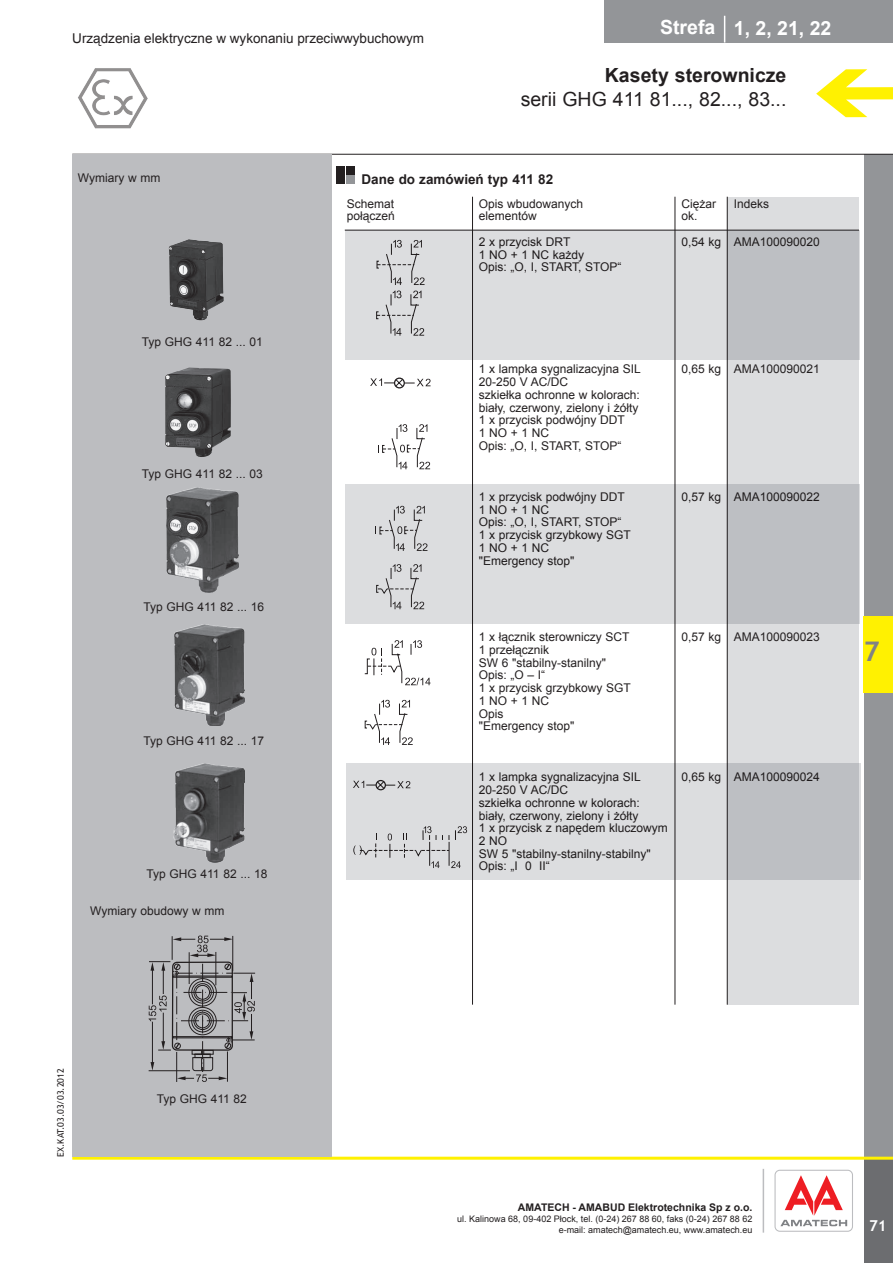
<style>
.page{position:relative;width:893px;height:1263px;background:#fff}
.page>*{position:absolute;margin:0;border:0;box-sizing:border-box;transform-origin:0 0}
.t1{font:700 27px "Trebuchet MS";color:#808285}
.t2{font:19.5px "Arial";color:#231f20}
.t3{font:700 19.5px "Arial";color:#231f20}
.t4{font:700 19.5px "Arial";color:#fff}
.t5{font:700 15px "Trebuchet MS";color:#fff}
.t6{font:13.5px "Arial";color:#231f20}
.t7{font:700 13.5px "Arial";color:#231f20}
.t8{font:12px/12.8px "Arial";color:#231f20}
.t9{font:700 10.5px "Arial";color:#231f20}
.t10{font:9px/10.8px "Arial";color:#231f20;text-align:right}
.t11{font:9px "Trebuchet MS";color:#231f20}
</style>
<div class="page">
<div style="left:864px;top:1158px;width:29px;height:105px;background:#6c6d70"></div>
<div style="left:864px;top:155px;width:29px;height:1002px;background:#939598"></div>
<hr style="left:72px;top:1157px;width:821px;height:3px;background:#fff101">
<hr style="left:763px;top:1169px;width:1px;height:63px;background:#bcbdc0">
<div style="left:605px;top:0;width:288px;height:43px;background:#939598"></div>
<svg style="left:724px;top:16px;width:1px;height:27px"></svg>
<img style="left:78px;top:68px;width:70px;height:61px">
<hr style="left:72px;top:154px;width:821px;height:1px;background:#231f20">
<svg style="left:816px;top:69px;width:77px;height:48px"></svg>
<svg style="left:774px;top:1170px;width:79px;height:62px"></svg>
<div style="left:776px;top:1171px;width:76px;height:60px;background:#fff;border-radius:4px"></div>
<svg style="left:780px;top:1175px;width:67px;height:51px"></svg>
<div style="left:72px;top:155px;width:259px;height:1002px;background:#bcbdc0"></div>
<div style="left:864px;top:616px;width:29px;height:77px;background:#fff101"></div>
<div style="left:727px;top:197px;width:132px;height:808px;background:#dcdddf"></div>
<div style="left:336px;top:166px;width:9px;height:8px;background:#231f20"></div>
<div style="left:346px;top:166px;width:8px;height:8px;background:#231f20"></div>
<div style="left:336px;top:176px;width:9px;height:8px;background:#231f20"></div>
<div style="left:346px;top:176px;width:8px;height:8px;background:#939598"></div>
<hr style="left:472px;top:197px;width:1px;height:808px;background:#231f20">
<hr style="left:675px;top:197px;width:1px;height:808px;background:#231f20">
<hr style="left:727px;top:197px;width:1px;height:808px;background:#231f20">
<svg style="left:345px;top:230px;width:515px;height:130px;background:#d0d2d4"></svg>
<svg style="left:345px;top:485px;width:515px;height:139px;background:#d2d3d6"></svg>
<svg style="left:370px;top:378px;width:61px;height:9px"></svg>
<div style="left:394px;top:377px;width:11px;height:11px;border:1px solid #231f20;border-radius:50%"></div>
<svg style="left:378px;top:424px;width:52px;height:45px"></svg>
<svg style="left:376px;top:564px;width:48px;height:45px;background:#c8c8ca"></svg>
<svg style="left:375px;top:506px;width:52px;height:45px;background:#c8c8ca"></svg>
<svg style="left:365px;top:700px;width:48px;height:45px"></svg>
<svg style="left:364px;top:640px;width:66px;height:45px"></svg>
<svg style="left:346px;top:763px;width:514px;height:116px;background:#d1d2d5"></svg>
<img style="left:169px;top:239px;width:55px;height:82px">
<img style="left:165px;top:368px;width:66px;height:89px">
<img style="left:174px;top:624px;width:71px;height:102px">
<img style="left:174px;top:763px;width:71px;height:100px">
<svg style="left:149px;top:935px;width:106px;height:147px"></svg>
<img style="left:166px;top:488px;width:73px;height:104px">
<p class="t6" style="left:72px;top:29px;width:353px">Urządzenia elektryczne w wykonaniu przeciwwybuchowym</p>
<h2 class="t4" style="left:660px;top:14px;width:57px">Strefa</h2>
<h2 class="t4" style="left:734px;top:15px;width:99px">1, 2, 21, 22</h2>
<h2 class="t3" style="left:605px;top:63px;width:183px">Kasety sterownicze</h2>
<h2 class="t2" style="left:521px;top:86px;width:267px">serii GHG 411 81..., 82..., 83...</h2>
<p class="t8" style="left:78px;top:171px;width:84px">Wymiary w mm</p>
<p class="t8" style="left:142px;top:335px;width:122px">Typ GHG 411 82 ... 01</p>
<p class="t8" style="left:142px;top:468px;width:122px">Typ GHG 411 82 ... 03</p>
<p class="t8" style="left:143px;top:601px;width:122px">Typ GHG 411 82 ... 16</p>
<p class="t8" style="left:143px;top:735px;width:122px">Typ GHG 411 82 ... 17</p>
<p class="t8" style="left:146px;top:868px;width:122px">Typ GHG 411 82 ... 18</p>
<p class="t8" style="left:90px;top:904px;width:136px">Wymiary obudowy w mm</p>
<p class="t7" style="left:362px;top:171px;width:193px">Da-ne do za-mó-wie-ń typ 411 82</p>
<p class="t8" style="left:347px;top:197px;width:49px">Schemat</p>
<p class="t8" style="left:479px;top:197px;width:106px">Opis wbudowanych</p>
<p class="t8" style="left:681px;top:197px;width:36px">Ciężar</p>
<p class="t8" style="left:734px;top:197px;width:37px">Indeks</p>
<p class="t8" style="left:347px;top:210px;width:50px">połączeń</p>
<p class="t8" style="left:479px;top:210px;width:60px">elementów</p>
<p class="t8" style="left:681px;top:210px;width:18px">ok.</p>
<p class="t8" style="left:479px;top:235px;width:93px">2 x przycisk DRT</p>
<p class="t8" style="left:681px;top:235px;width:140px">0,54 kg AMA100090020</p>
<p class="t8" style="left:479px;top:248px;width:144px">1 NO + 1 NC każdy<br>Opis: „O, I, START, STOP“</p>
<p class="t8" style="left:479px;top:363px;width:164px">1 x lampka sygnalizacyjna SIL</p>
<p class="t8" style="left:681px;top:363px;width:140px">0,65 kg AMA100090021</p>
<p class="t8" style="left:479px;top:376px;width:163px">20-250 V AC/DC<br>szkiełka ochronne w kolorach: biały, czerwony, zielony i żółty<br>1 x przycisk podwójny DDT<br>1 NO + 1 NC<br>Opis: „O, I, START, STOP“</p>
<p class="t8" style="left:479px;top:490px;width:148px">1 x przycisk podwójny DDT</p>
<p class="t8" style="left:681px;top:490px;width:140px">0,57 kg AMA100090022</p>
<p class="t8" style="left:479px;top:503px;width:154px">1 NO + 1 NC<br>Opis: „O, I, START, STOP“<br>1 x przycisk grzybkowy SGT<br>1 NO + 1 NC<br>"Emergency stop"</p>
<p class="t8" style="left:479px;top:631px;width:152px">1 x łącznik sterowniczy SCT</p>
<p class="t8" style="left:681px;top:631px;width:140px">0,57 kg AMA100090023</p>
<p class="t8" style="left:479px;top:643px;width:154px">1 przełącznik<br>SW 6 "stabilny-stanilny"<br>Opis: „O – I“<br>1 x przycisk grzybkowy SGT<br>1 NO + 1 NC<br>Opis<br>"Emergency stop"</p>
<p class="t8" style="left:479px;top:771px;width:164px">1 x lampka sygnalizacyjna SIL</p>
<p class="t8" style="left:681px;top:771px;width:140px">0,65 kg AMA100090024</p>
<p class="t8" style="left:479px;top:783px;width:191px">20-250 V AC/DC<br>szkiełka ochronne w kolorach: biały, czerwony, zielony i żółty<br>1 x przycisk z napędem kluczowym<br>2 NO<br>SW 5 "stabilny-stanilny-stabilny"<br>Opis: „I 0 II“</p>
<h1 class="t1" style="left:864px;top:635px;width:17px">7</h1>
<p class="t11" style="left:55px;top:1157px;width:90px;rotate:-90deg">EX.KAT.03.03/03.2012</p>
<p class="t8" style="left:157px;top:1093px;width:92px">Typ GHG 411 82</p>
<p class="t9" style="left:518px;top:1200px;width:236px">AMATECH - AMABUD Elektrotechnika Sp z o.o.</p>
<p class="t10" style="left:457px;top:1213px;width:297px">ul. Kalinowa 68, 09-402 Płock, tel. (0-24) 267 88 60, faks (0-24) 267 88 62 e-mail: amatech@amatech.eu, www.amatech.eu</p>
<p class="t5" style="left:869px;top:1216px;width:19px">71</p>
</div>
